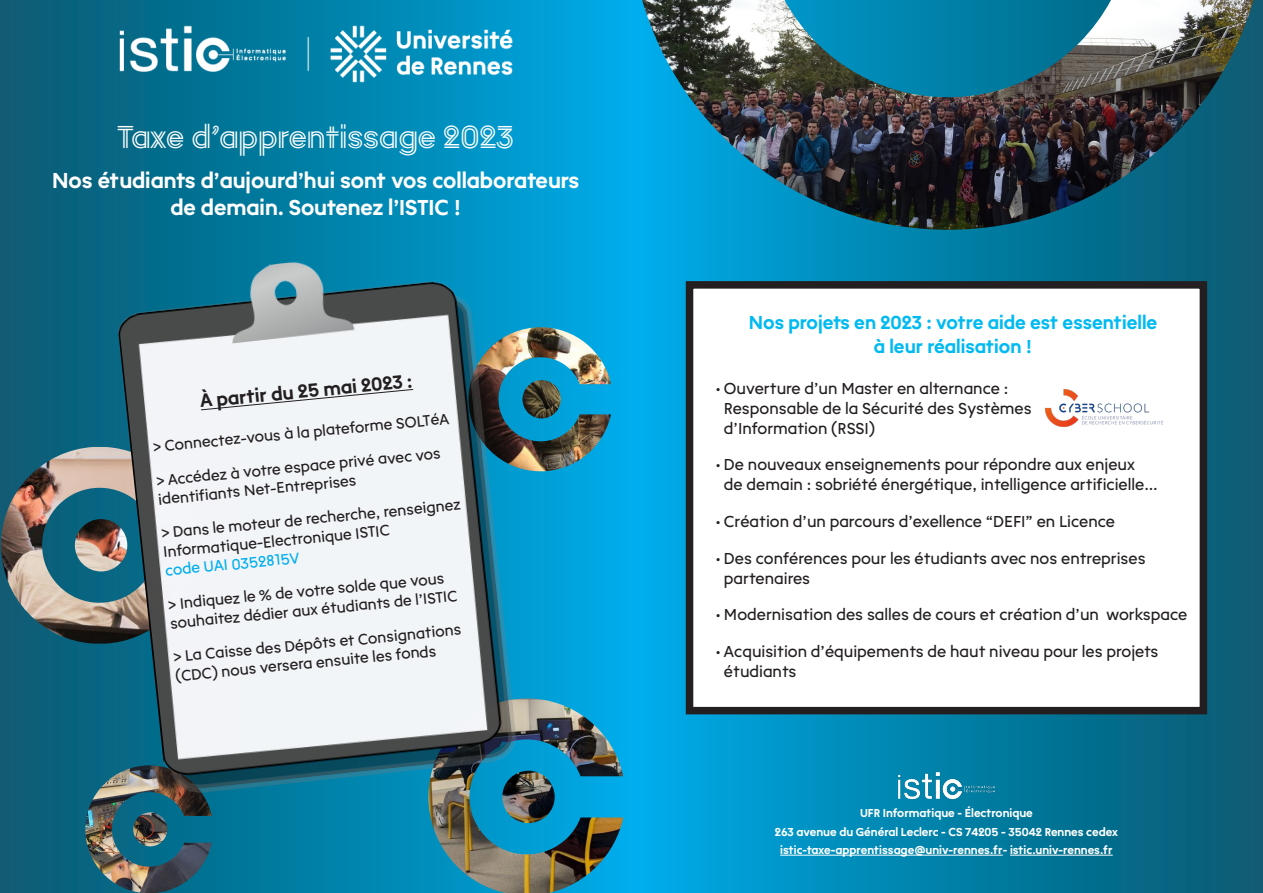
<style>
.page{position:relative;width:1263px;height:893px;background:#fff}
.page>*{position:absolute;margin:0;border:0;box-sizing:border-box;transform-origin:0 0}
.t1{font:33px "Uni Rennes Inline";color:#fff}
.t2{font:22.5px/27px "Unirennes Text";color:#fff;text-align:center}
.t3{font:19.5px/23.4px "Unirennes Text";color:#00baf1;text-align:center}
.t4{font:19.5px "Unirennes Text";color:#231f20}
.t5{font:16.5px/19.8px "Uni Rennes";color:#231f20}
.t6{font:15.75px/18.5px "Uni Rennes";color:#231f20}
.t7{font:12px/18px "Unirennes Text";color:#fff;text-align:center}
.s1{color:#00aeef}
</style>
<div class="page">
<div style="left:0;top:0;width:640px;height:893px;background:linear-gradient(to right,#08586e,#00abe7)"></div>
<img style="left:428px;top:698px;width:195px;height:195px">
<img style="left:1px;top:447px;width:112px;height:197px">
<img style="left:85px;top:765px;width:127px;height:128px">
<img style="left:518px;top:327px;width:93px;height:144px">
<img style="left:113px;top:244px;width:405px;height:552px">
<svg style="left:200px;top:388px;width:214px;height:23px"></svg>
<div style="left:632px;top:0;width:631px;height:893px;background:linear-gradient(to right,#00abe8,#09586d)"></div>
<hr style="left:780px;top:855px;width:223px;height:1px;background:#fff">
<hr style="left:1010px;top:855px;width:103px;height:1px;background:#fff">
<img style="left:889px;top:765px;width:115px;height:41px">
<img style="left:642px;top:0;width:611px;height:230px">
<div style="left:689px;top:285px;width:514px;height:426px;background:#fff"></div>
<div style="left:686px;top:281px;width:521px;height:433px;border:8px solid #231f20"></div>
<img style="left:1045px;top:390px;width:119px;height:38px">
<img style="left:113px;top:10px;width:405px;height:88px">
<p class="t1" style="left:118px;top:116px;width:398px">Taxe d’apprentissage 2023</p>
<p class="t2" style="left:52px;top:167px;width:529px">Nos étudiants d’aujourd’hui sont vos collaborateurs de demain. Soutenez l’ISTIC !</p>
<p class="t4" style="left:199px;top:390px;width:215px;rotate:-6deg">À partir du 25 mai 2023 :</p>
<p class="t6" style="left:152px;top:439px;width:299px;rotate:-6deg">&gt; Connectez-vous à la plateforme SOLTéA</p>
<p class="t6" style="left:155px;top:473px;width:287px;rotate:-6deg">&gt; Accédez à votre espace privé avec vos identifiants Net-Entreprises</p>
<p class="t6" style="left:161px;top:525px;width:302px;rotate:-6deg">&gt; Dans le moteur de recherche, renseignez</p>
<p class="t6" style="left:162px;top:544px;width:229px;rotate:-6deg">Informatique-Electronique ISTIC <span class="s1">code UAI 0352815V</span></p>
<p class="t6" style="left:167px;top:596px;width:290px;line-height:19px;rotate:-6deg">&gt; Indiquez le % de votre solde que vous souhaitez dédier aux étudiants de l’ISTIC</p>
<p class="t6" style="left:172px;top:649px;width:290px;rotate:-6deg">&gt; La Caisse des Dépôts et Consignations (CDC) nous versera ensuite les fonds</p>
<p class="t3" style="left:749px;top:311px;width:410px">Nos projets en 2023 : votre aide est essentielle à leur réalisation !</p>
<p class="t5" style="left:724px;top:378px;width:309px;text-indent:-9px">• Ouverture d’un Master en alternance :<br>Responsable de la Sécurité des Systèmes d’Information (RSSI)</p>
<p class="t5" style="left:724px;top:455px;width:435px;text-indent:-9px">• De nouveaux enseignements pour répondre aux enjeux de demain : sobriété énergétique, intelligence artificielle...</p>
<p class="t5" style="left:715px;top:511px;width:401px">• Création d’un parcours d’exellence “DEFI” en Licence</p>
<p class="t5" style="left:724px;top:548px;width:423px;text-indent:-9px">• Des conférences pour les étudiants avec nos entreprises partenaires</p>
<p class="t5" style="left:715px;top:605px;width:473px">• Modernisation des salles de cours et création d’un workspace</p>
<p class="t5" style="left:724px;top:642px;width:436px;text-indent:-9px">• Acquisition d’équipements de haut niveau pour les projets étudiants</p>
<p class="t7" style="left:860px;top:804px;width:174px">UFR Informatique - Électronique</p>
<p class="t7" style="left:775px;top:823px;width:345px">263 avenue du Général Leclerc - CS 74205 - 35042 Rennes cedex istic-taxe-apprentissage@univ-rennes.fr- istic.univ-rennes.fr</p>
</div>
